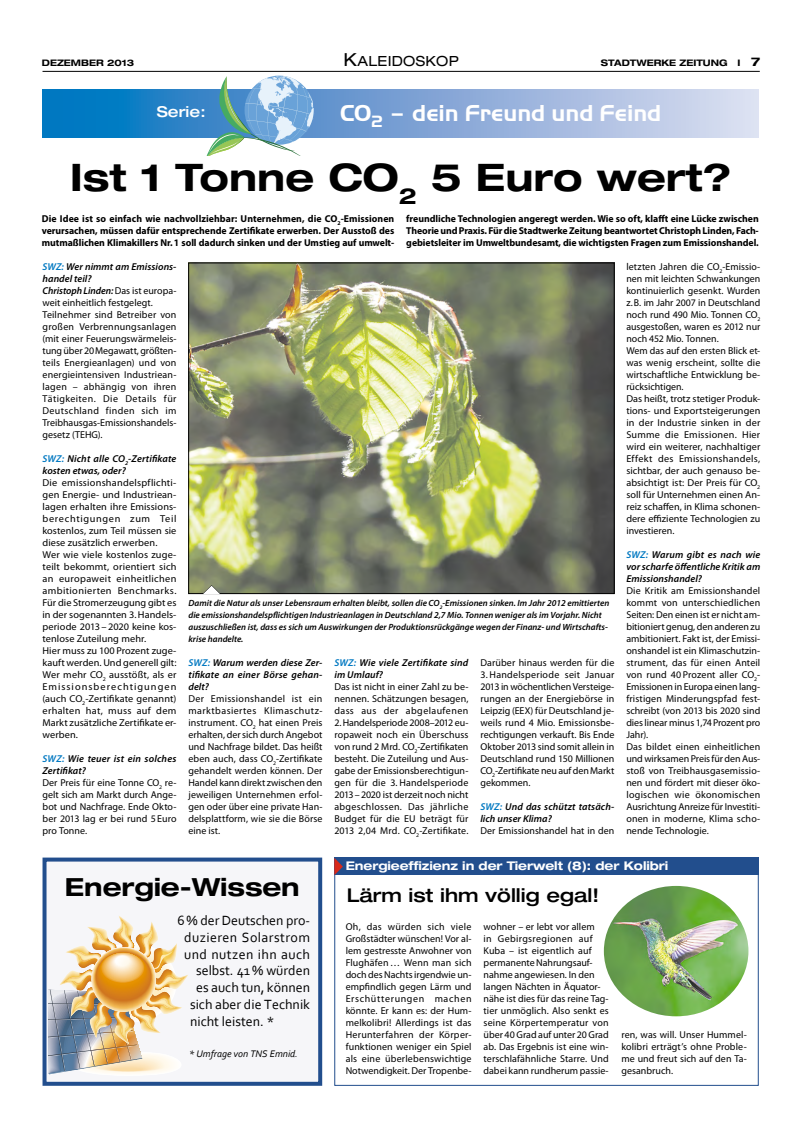
<style>
.page{position:relative;width:808px;height:1134px;background:#fff}
.page>*{position:absolute;margin:0;border:0;box-sizing:border-box;transform-origin:0 0}
.t1{font:700 expanded 38px "Helvetica Neue LT";color:#000}
.t2{font:700 expanded 25px "Helvetica Neue LT";letter-spacing:-.005em;color:#000}
.t3{font:700 24px "Handel Got D";color:#fff}
.t4{font:500 expanded 19px "Helvetica Neue LT";color:#000}
.t5{font:500 expanded 15px "Helvetica Neue LT";color:#fff}
.t6{font:14px "Corbel";color:#000}
.t7{font:14px "Corbel";letter-spacing:.03em;color:#000}
.t8{font:expanded 14px "Helvetica Neue LT";letter-spacing:.02em;color:#000}
.t9{font:700 expanded 12px "Helvetica Neue LT";letter-spacing:-.005em;color:#fff}
.t10{font:10px/12px "Myriad Pro";letter-spacing:.005em;color:#000}
.t11{font:700 10px/12px "Myriad Pro";letter-spacing:-.005em;color:#000;text-align:justify}
.t12{font:italic 600 10px/12px "Myriad Pro";letter-spacing:.005em;color:#000}
.t13{font:italic 10px "Corbel";color:#000}
.t14{font:italic 600 9px/12px "Myriad Pro";color:#000}
.t15{font:700 expanded 9px "Helvetica Neue LT";color:#000}
.s1{font-size:18px}
.s2{font-size:12px}
.s3{font-weight:600;font-style:italic;color:#0078c1}
.s4{font-weight:600;font-style:italic}
.s5{color:#0078c1}
</style>
<div class="page">
<img style="left:190px;top:265px;width:422px;height:327px">
<div style="left:188px;top:263px;width:426px;height:331px;border:1px solid #000"></div>
<div style="left:43px;top:857px;width:279px;height:229px;background:#f6f6f9;border:4px solid #224e8d"></div>
<svg style="left:43px;top:90px;width:716px;height:48px;background:#78a7d7"></svg>
<hr style="left:43px;top:71px;width:717px;height:1px;background:#000">
<div style="left:334px;top:869px;width:425px;height:217px;background:#fff;border:1px solid #224e8d"></div>
<div style="left:334px;top:858px;width:425px;height:17px;background:#224e8d"></div>
<svg style="left:334px;top:858px;width:9px;height:17px"></svg>
<svg style="left:206px;top:76px;width:109px;height:79px"></svg>
<svg style="left:203px;top:585px;width:17px;height:9px"></svg>
<img style="left:604px;top:886px;width:144px;height:130px">
<svg style="left:45px;top:915px;width:143px;height:161px"></svg>
<p class="t15" style="left:42px;top:57px;width:94px">DEZember 2013</p>
<h3 class="t8" style="left:343px;top:52px;width:117px"><span class="s1">K</span>ALEI DOSKOP</h3>
<p class="t15" style="left:601px;top:57px;width:161px">STADTWERKE ZEITUNG I <span class="s2">7</span></p>
<h3 class="t5" style="left:157px;top:103px;width:50px">Serie:</h3>
<h3 class="t3" style="left:340px;top:99px;width:323px">CO<sub>2</sub> – dein Freund und Feind</h3>
<h1 class="t1" style="left:70px;top:154px;width:662px">Ist 1 Tonne CO<sub>2</sub> 5 Euro wert?</h1>
<p class="t11" style="left:42px;top:212px;width:354px">Die Idee ist so einfach wie nachvollziehbar: Unternehmen, die CO<sub>2</sub>-Emissionen verursachen, müssen dafür entsprechende Zertifikate erwerben. Der Ausstoß des mutmaßlichen Klimakillers Nr.1 soll dadurch sinken und der Umstieg auf umwelt-</p>
<p class="t11" style="left:406px;top:212px;width:354px">freundliche Technologien angeregt werden. Wie so oft, klafft eine Lücke zwischen Theorie und Praxis. Für die Stadtwerke Zeitung beantwortet Christoph Linden, Fach&shy;gebietsleiter im Umweltbundesamt, die wichtigsten Fragen zum Emissionshandel.</p>
<p class="t10" style="left:43px;top:260px;width:135px"><span class="s3">SWZ:</span> <span class="s4">Wer nimmt am Emissions&shy;handel teil?<br>Christoph Linden:</span> Das ist europa&shy;weit einheitlich festgelegt.<br>Teilnehmer sind Betreiber von großen Verbrennungsanlagen (mit einer Feuerungswärmeleis&shy;tung über 20Megawatt, größten&shy;teils Energieanlagen) und von energieintensiven Industriean&shy;lagen – abhängig von ihren<br>Tätigkeiten. Die Details für<br>Deutschland finden sich im<br>Treibhausgas-Emissionshandels&shy;gesetz (TEHG).</p>
<p class="t12" style="left:43px;top:452px;width:135px"><span class="s5">SWZ:</span> Nicht alle CO<sub>2</sub>-Zertifikate kosten etwas, oder?</p>
<p class="t10" style="left:43px;top:476px;width:135px">Die emissionshandelspflichti&shy;gen Energie- und Industriean&shy;lagen erhalten ihre Emissions&shy;berechtigungen zum Teil kostenlos, zum Teil müssen sie diese zusätzlich erwerben.<br>Wer wie viele kostenlos zuge&shy;teilt bekommt, orientiert sich an europaweit einheitlichen ambitionierten Benchmarks.<br>Für die Stromerzeugung gibt es in der sogenannten 3.Handels&shy;periode 2013 – 2020 keine kos&shy;tenlose Zuteilung mehr.<br>Hier muss zu 100 Prozent zuge&shy;kauft werden. Und generell gilt:<br>Wer mehr CO<sub>2</sub> ausstößt, als er<br>Emissionsberechtigungen (auch CO<sub>2</sub>-Zertifikate genannt) erhalten hat, muss auf dem<br>Markt zusätzliche Zertifikate er&shy;werben.</p>
<p class="t10" style="left:43px;top:752px;width:135px"><span class="s3">SWZ:</span> <span class="s4">Wie teuer ist ein solches<br>Zertifikat?<br></span>Der Preis für eine Tonne CO<sub>2</sub> re&shy;gelt sich am Markt durch Ange&shy;bot und Nachfrage. Ende Okto&shy;ber 2013 lag er bei rund 5 Euro pro Tonne.</p>
<p class="t14" style="left:188px;top:596px;width:422px">Damit die Natur als unser Lebensraum erhalten bleibt, sollen die CO<sub>2</sub>-Emissionen sinken. Im Jahr 2012 emittierten die emissionshandelspflichtigen Industrieanlagen in Deutschland 2,7 Mio. Tonnen weniger als im Vorjahr. Nicht auszuschließen ist, dass es sich um Auswirkungen der Produktionsrückgänge wegen der Finanz- und Wirtschafts&shy;krise handelte.</p>
<p class="t12" style="left:188px;top:656px;width:135px;text-align:justify"><span class="s5">SWZ:</span> Warum werden diese Zer&shy;tifikate an einer Börse gehan&shy;delt?</p>
<p class="t10" style="left:188px;top:692px;width:135px;text-align:justify">Der Emissionshandel ist ein marktbasiertes Klimaschutz&shy;instrument. CO<sub>2</sub> hat einen Preis erhalten, der sich durch Angebot und Nachfrage bildet. Das heißt eben auch, dass CO<sub>2</sub>-Zertifikate gehandelt werden können. Der Handel kann direkt zwischen den jeweiligen Unternehmen erfol&shy;gen oder über eine private Han&shy;delsplattform, wie sie die Börse eine ist.</p>
<p class="t12" style="left:334px;top:656px;width:136px"><span class="s5">SWZ:</span> Wie viele Zertifikate sind im Umlauf?</p>
<p class="t10" style="left:334px;top:680px;width:135px;text-align:justify">Das ist nicht in einer Zahl zu be&shy;nennen. Schätzungen besagen, dass aus der abgelaufenen 2.Handelsperiode 2008–2012 eu&shy;ropaweit noch ein Überschuss von rund 2 Mrd. CO<sub>2</sub>-Zertifikaten besteht. Die Zuteilung und Aus&shy;gabe der Emissionsberechtigun&shy;gen für die 3.Handelsperiode 2013–2020 ist derzeit noch nicht abgeschlossen. Das jährliche Budget für die EU beträgt für 2013 2,04 Mrd. CO<sub>2</sub>-Zertifikate.</p>
<p class="t10" style="left:480px;top:656px;width:135px">Darüber hinaus werden für die</p>
<p class="t10" style="left:480px;top:668px;width:135px;text-align:justify">3. Handelsperiode seit Januar 2013 in wöchentlichen Versteige&shy;rungen an der Energiebörse in Leipzig (EEX) für Deutschland je&shy;weils rund 4 Mio. Emissionsbe&shy;rechtigungen verkauft. Bis Ende Oktober 2013 sind somit allein in Deutschland rund 150 Millionen CO<sub>2</sub>-Zertifikate neu auf den Markt gekommen.</p>
<p class="t12" style="left:480px;top:800px;width:135px"><span class="s5">SWZ:</span> Und das schützt tatsäch&shy;lich unser Klima?</p>
<p class="t10" style="left:480px;top:824px;width:135px">Der Emissionshandel hat in den</p>
<p class="t10" style="left:626px;top:260px;width:135px">letzten Jahren die CO<sub>2</sub>-Emissio&shy;nen mit leichten Schwankungen kontinuierlich gesenkt. Wurden z.B. im Jahr 2007 in Deutschland noch rund 490 Mio. Tonnen CO<sub>2 </sub>ausgestoßen, waren es 2012 nur noch 452 Mio. Tonnen.<br>Wem das auf den ersten Blick et&shy;was wenig erscheint, sollte die wirtschaftliche Entwicklung be&shy;rücksichtigen.<br>Das heißt, trotz stetiger Produk&shy;tions- und Exportsteigerungen in der Industrie sinken in der<br>Summe die Emissionen. Hier wird ein weiterer, nachhaltiger<br>Effekt des Emissionshandels, sichtbar, der auch genauso be&shy;absichtigt ist: Der Preis für CO<sub>2 </sub>soll für Unternehmen einen An&shy;reiz schaffen, in Klima schonen&shy;dere effiziente Technologien zu investieren.</p>
<p class="t12" style="left:626px;top:548px;width:135px;text-align:justify"><span class="s5">SWZ:</span> Warum gibt es nach wie vor scharfe öffentliche Kritik am Emissionshandel?</p>
<p class="t10" style="left:626px;top:584px;width:135px">Die Kritik am Emissionshandel kommt von unterschiedlichen<br>Seiten: Den einen ist er nicht am&shy;bitioniert genug, den anderen zu ambitioniert. Fakt ist, der Emissi&shy;onshandel ist ein Klimaschutzin&shy;strument, das für einen Anteil von rund 40 Prozent aller CO<sub>2</sub>-<br>Emissionen in Europa einen lang&shy;fristigen Minderungspfad fest&shy;schreibt (von 2013 bis 2020 sind dies linear minus 1,74Prozent pro<br>Jahr).<br>Das bildet einen einheitlichen und wirksamen Preis für den Aus&shy;stoß von Treibhausgasemissio&shy;nen und fördert mit dieser öko&shy;logischen wie ökonomischen<br>Ausrichtung Anreize für Investiti&shy;onen in moderne, Klima scho&shy;nende Technologie.</p>
<p class="t9" style="left:346px;top:858px;width:324px">Energieeffizienz in der Tierwelt (8): der Kolibri</p>
<h2 class="t2" style="left:65px;top:871px;width:236px">Energie-Wissen</h2>
<h3 class="t4" style="left:347px;top:884px;width:254px">Lärm ist ihm völlig egal!</h3>
<h3 class="t6" style="left:178px;top:912px;width:134px">6% der Deutschen pro-</h3>
<h3 class="t7" style="left:184px;top:928px;width:127px">duzieren Solarstrom</h3>
<h3 class="t7" style="left:184px;top:945px;width:127px">und nutzen ihn auch</h3>
<h3 class="t6" style="left:196px;top:962px;width:116px">selbst. 41% würden</h3>
<h3 class="t6" style="left:196px;top:979px;width:116px">es auch tun, können</h3>
<h3 class="t6" style="left:190px;top:996px;width:121px">sich aber die Technik</h3>
<h3 class="t6" style="left:190px;top:1012px;width:86px">nicht leisten. *</h3>
<p class="t13" style="left:189px;top:1048px;width:110px">* Umfrage von TNS Emnid.</p>
<p class="t10" style="left:346px;top:920px;width:127px;text-align:justify">Oh, das würden sich viele Großstädter wünschen! Vor al&shy;lem gestresste Anwohner von Flughäfen… Wenn man sich doch des Nachts irgendwie un&shy;empfindlich gegen Lärm und Erschütterungen machen könnte. Er kann es: der Hum&shy;melkolibri! Allerdings ist das Herunterfahren der Körper&shy;funktionen weniger ein Spiel als eine überlebenswichtige Notwendigkeit. Der Tropenbe-</p>
<p class="t10" style="left:484px;top:920px;width:127px">wohner – er lebt vor allem<br>in Gebirgsregionen auf<br>Kuba – ist eigentlich auf permanente Nahrungsauf&shy;nahme angewiesen. In den langen Nächten in Äquator&shy;nähe ist dies für das reine Tag&shy;tier unmöglich. Also senkt es seine Körpertemperatur von über 40 Grad auf unter 20 Grad ab. Das Ergebnis ist eine win&shy;terschlafähnliche Starre. Und dabei kann rundherum passie-</p>
<p class="t10" style="left:621px;top:1028px;width:127px;text-align:justify">ren, was will. Unser Hummel&shy;kolibri erträgt’s ohne Proble&shy;me und freut sich auf den Ta&shy;gesanbruch.</p>
</div>
